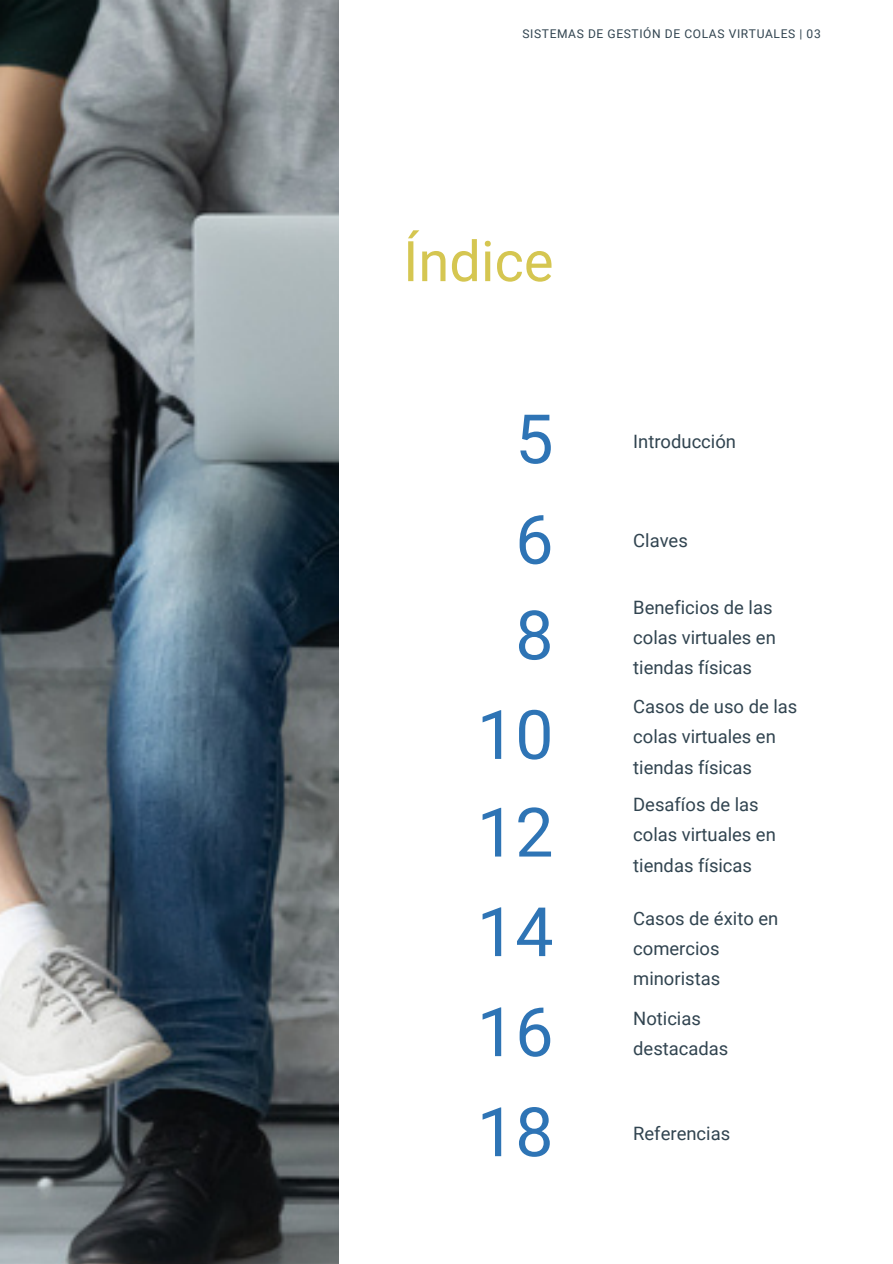
<style>
.page{position:relative;width:893px;height:1264px;background:#fff}
.page>*{position:absolute;margin:0;border:0;box-sizing:border-box;transform-origin:0 0}
.t1{font:68.1px "Roboto";color:#2e74b5}
.t2{font:55.95px "Roboto";color:#d5c651}
.t3{font:18.45px/30.3px "Roboto";color:#314450}
.t4{font:12px "Roboto";letter-spacing:.05em;color:#314450}
</style>
<div class="page">
<img style="left:0;top:0;width:339px;height:1263px">
<h2 class="t4" style="left:522px;top:27px;width:300px">SISTEMAS DE GESTIÓN DE COLAS VIRTUALES | 03</h2>
<p class="t2" style="left:403px;top:229px;width:152px">Índice</p>
<p class="t1" style="left:515px;top:400px;width:40px">5</p>
<p class="t1" style="left:515px;top:500px;width:40px">6</p>
<p class="t1" style="left:515px;top:596px;width:40px">8</p>
<h2 class="t1" style="left:477px;top:695px;width:78px">10</h2>
<h2 class="t1" style="left:477px;top:793px;width:78px">12</h2>
<h2 class="t1" style="left:477px;top:893px;width:78px">14</h2>
<p class="t3" style="left:633px;top:426px;width:104px">Introducción</p>
<h1 class="t3" style="left:633px;top:526px;width:56px">Claves</h1>
<p class="t3" style="left:633px;top:592px;width:144px">Beneficios de las colas virtuales en tiendas físicas</p>
<p class="t3" style="left:633px;top:691px;width:166px">Casos de uso de las colas virtuales en tiendas físicas</p>
<p class="t3" style="left:633px;top:789px;width:144px">Desafíos de las colas virtuales en tiendas físicas</p>
<p class="t3" style="left:633px;top:903px;width:147px">Casos de éxito en comercios minoristas</p>
<h2 class="t1" style="left:477px;top:992px;width:78px">16</h2>
<h2 class="t3" style="left:633px;top:1003px;width:97px">Noticias destacadas</h2>
<h2 class="t1" style="left:477px;top:1092px;width:78px">18</h2>
<h2 class="t3" style="left:633px;top:1118px;width:98px">Referencias</h2>
</div>
